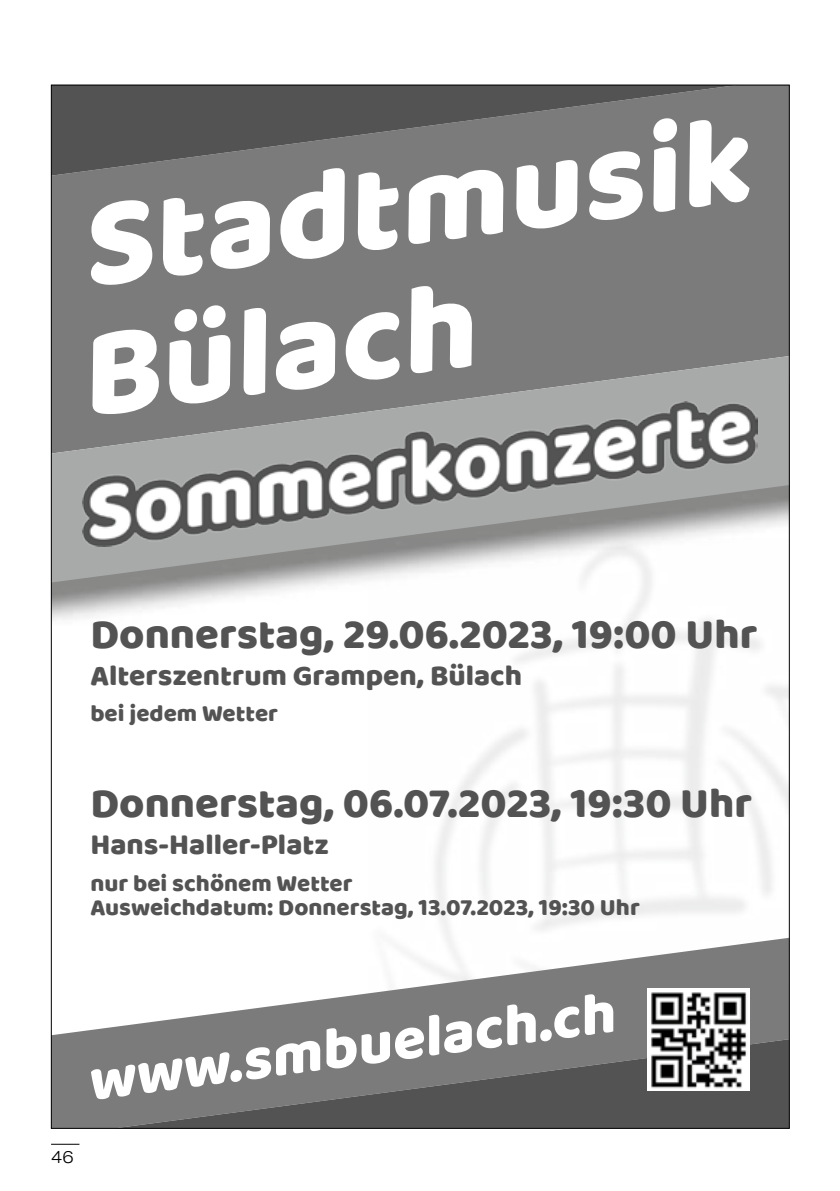
<style>
.page{position:relative;width:840px;height:1191px;background:#fff}
.page>*{position:absolute;margin:0;border:0;box-sizing:border-box;transform-origin:0 0}
.t1{font:italic 128.4px/129.4px "Baloo Bhaijaan";color:#fff}
.t2{font:60px "Baloo Bhaijaan";color:#fff}
.t3{font:43.4px "Baloo Bhaijaan";color:#535353}
.t4{font:29.8px "Baloo Bhaijaan";color:#535353}
.t5{font:24px/24px "Baloo Bhaijaan";color:#535353}
.t6{font:300 expanded 17px "Helvetica Neue";color:#000}
</style>
<div class="page">
<svg style="left:51px;top:1143px;width:28px;height:1px"></svg>
<div style="left:53px;top:87px;width:734px;height:269px;background:#7a7b7a"></div>
<svg style="left:53px;top:937px;width:734px;height:189px;fill:#7a7b7a"></svg>
<svg style="left:53px;top:87px;width:685px;height:89px;background:#676767"></svg>
<svg style="left:112px;top:1039px;width:675px;height:87px;background:#686968"></svg>
<svg style="left:53px;top:356px;width:734px;height:226px"></svg>
<img style="left:83px;top:401px;width:674px;height:145px">
<img style="left:647px;top:988px;width:102px;height:102px">
<p class="t1" style="left:56px;top:184px;width:691px;rotate:-7deg">Stadtmusik<br>Bülach</p>
<p class="t3" style="left:90px;top:602px;width:668px">Donnerstag, 29.06.2023, 19:00 Uhr</p>
<p class="t4" style="left:90px;top:653px;width:433px">Alterszentrum Grampen, Bülach</p>
<p class="t5" style="left:90px;top:702px;width:189px">bei jedem Wetter</p>
<p class="t3" style="left:90px;top:771px;width:663px">Donnerstag, 06.07.2023, 19:30 Uhr</p>
<p class="t4" style="left:90px;top:823px;width:240px">Hans-Haller-Platz</p>
<p class="t5" style="left:90px;top:871px;width:550px">nur bei schönem Wetter<br>Ausweichdatum: Donnerstag, 13.07.2023, 19:30 Uhr</p>
<p class="t2" style="left:81px;top:1035px;width:532px;rotate:-7deg">www.smbuelach.ch</p>
<p class="t6" style="left:51px;top:1147px;width:24px">46</p>
</div>
